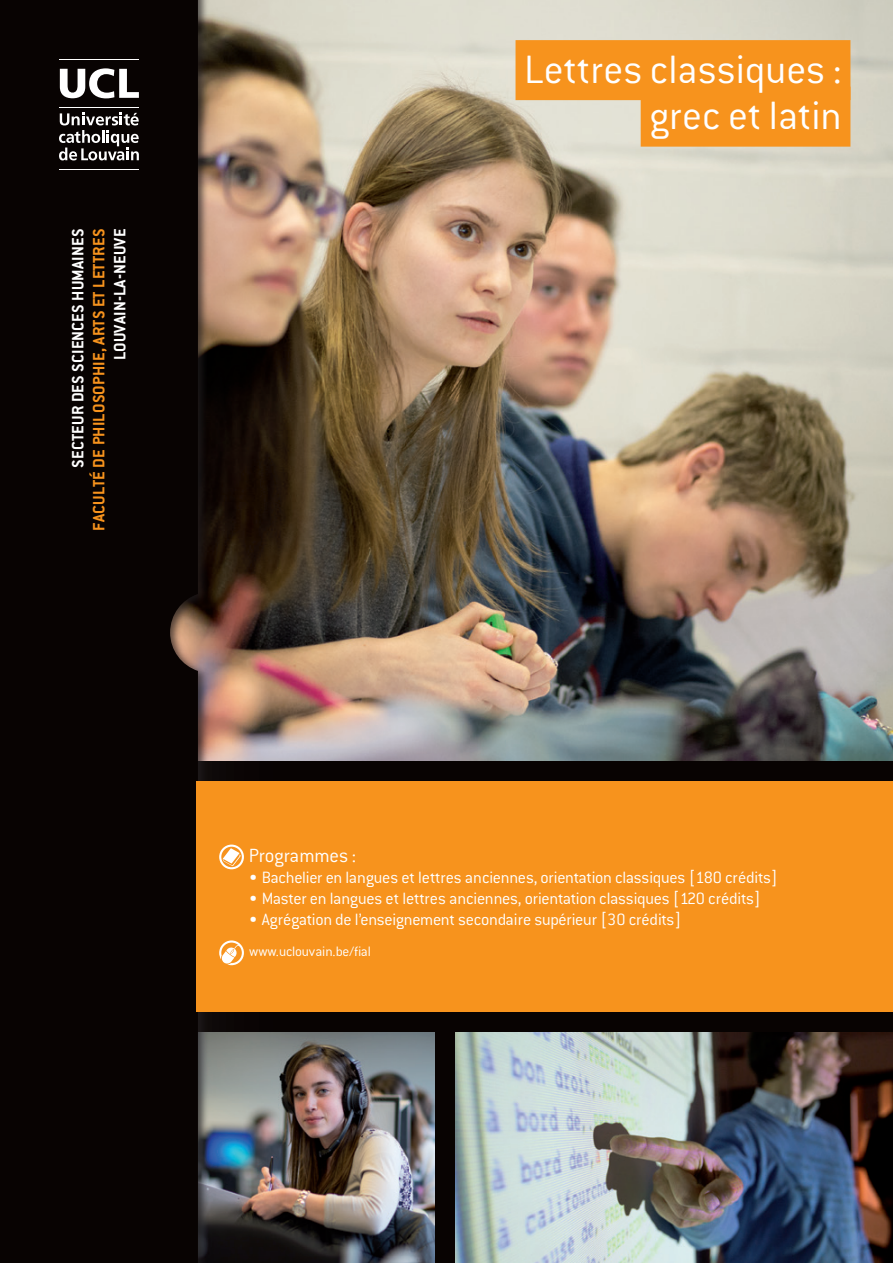
<style>
.page{position:relative;width:893px;height:1263px;background:#fff}
.page>*{position:absolute;margin:0;border:0;box-sizing:border-box;transform-origin:0 0}
.t1{font:300 43.5px/46.5px "Conduit ITC Pro";color:#fff;text-align:right}
.t2{font:300 21px "Conduit ITC Pro";letter-spacing:-.01em;color:#fff}
.t3{font:300 18px "Conduit ITC Pro";letter-spacing:-.015em;color:#fff}
.t4{font:700 18px "Conduit ITC Pro";letter-spacing:.01em;color:#fff}
.t5{font:700 18px "Conduit ITC Pro";letter-spacing:.01em;color:#f7931d}
.t6{font:300 15px "Conduit ITC Pro";color:#fff}
</style>
<div class="page">
<div style="left:209px;top:760px;width:684px;height:503px;background:#080302"></div>
<img style="left:209px;top:0;width:684px;height:760px">
<img style="left:209px;top:1033px;width:225px;height:230px">
<img style="left:455px;top:1033px;width:438px;height:230px">
<div style="left:0;top:0;width:209px;height:1263px;background:#231f20;opacity:.7"></div>
<div style="left:0;top:0;width:198px;height:1263px;background:#080302"></div>
<div style="left:197px;top:781px;width:696px;height:230px;background:#f7931d"></div>
<div style="left:515px;top:40px;width:335px;height:60px;background:#f7931d"></div>
<div style="left:641px;top:87px;width:209px;height:60px;background:#f7931d"></div>
<svg style="left:219px;top:844px;width:25px;height:25px"></svg>
<svg style="left:219px;top:940px;width:25px;height:25px"></svg>
<svg style="left:59px;top:113px;width:80px;height:47px"></svg>
<svg style="left:60px;top:68px;width:79px;height:30px"></svg>
<hr style="left:59px;top:59px;width:80px;height:1px;background:#fff">
<hr style="left:59px;top:169px;width:80px;height:1px;background:#fff">
<hr style="left:59px;top:107px;width:80px;height:1px;background:#fff">
<p class="t4" style="left:68px;top:468px;width:240px;rotate:-90deg">SECTEUR DES SCIENCES HUMAINES</p>
<p class="t5" style="left:89px;top:531px;width:303px;rotate:-90deg">FACULTÉ DE PHILOSOPHIE, ARTS ET LETTRES</p>
<p class="t4" style="left:110px;top:360px;width:133px;rotate:-90deg">LOUVAIN-LA-NEUVE</p>
<h1 class="t1" style="left:524px;top:46px;width:319px">Lettres classiques : grec et latin</h1>
<p class="t2" style="left:249px;top:844px;width:109px">Programmes :</p>
<p class="t3" style="left:249px;top:868px;width:530px">• Bachelier en langues et lettres anciennes, orientation classiques [180 crédits]</p>
<p class="t3" style="left:249px;top:889px;width:513px">• Master en langues et lettres anciennes, orientation classiques [120 crédits]</p>
<p class="t3" style="left:249px;top:910px;width:434px">• Agrégation de l’enseignement secondaire supérieur [30 crédits]</p>
<p class="t6" style="left:249px;top:943px;width:123px">www.uclouvain.be/fial</p>
</div>
